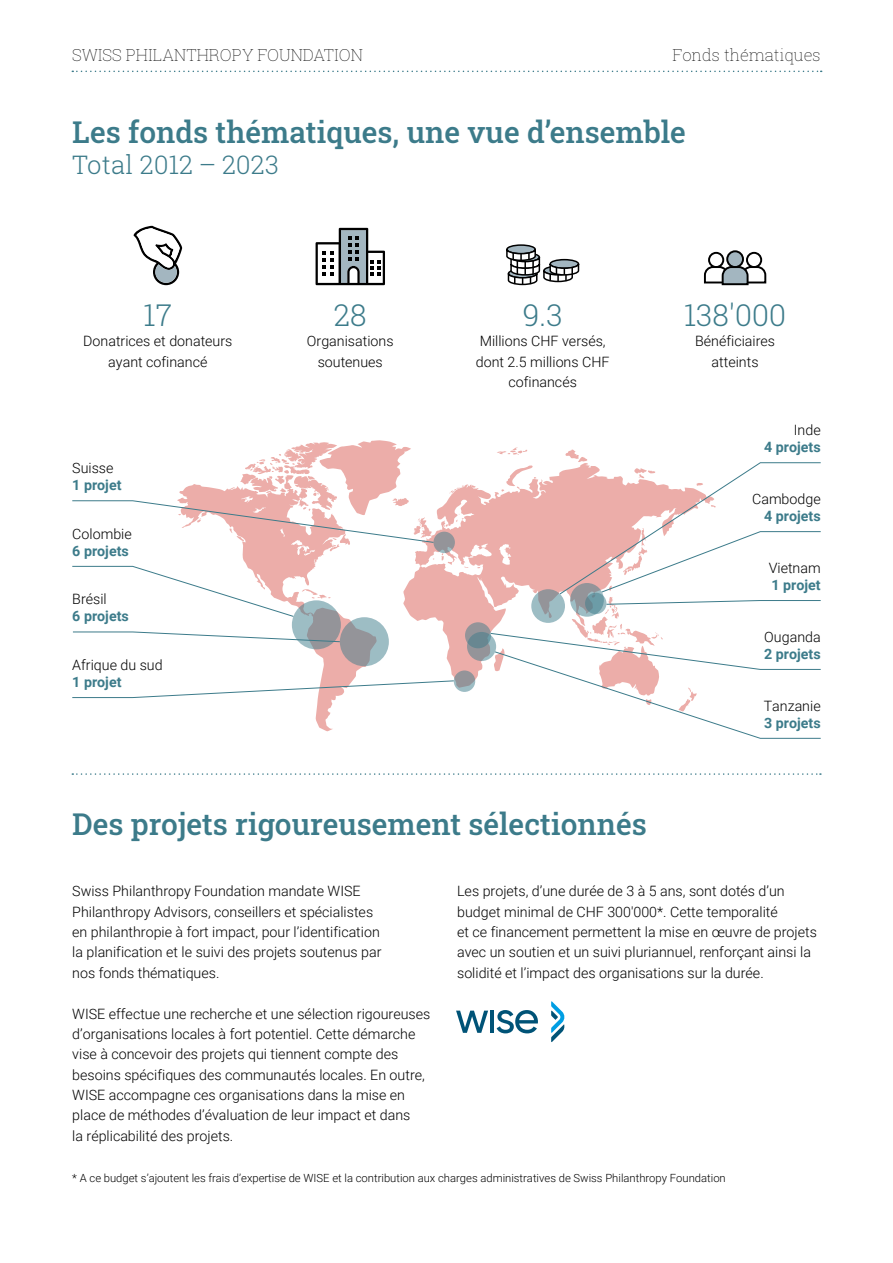
<style>
.page{position:relative;width:893px;height:1263px;background:#fff}
.page>*{position:absolute;margin:0;border:0;box-sizing:border-box;transform-origin:0 0}
.t1{font:500 30px "Roboto Slab";color:#3c7b8a}
.t2{font:300 30px "Roboto Slab";color:#3c7b8a}
.t3{font:300 25.5px "Roboto Slab";letter-spacing:.01em;color:#3c7b8a}
.t4{font:100 16.5px "Roboto Slab";color:#000}
.t5{font:300 14.25px/20.4px "Roboto";color:#000;text-align:center}
.t6{font:700 14.25px "Roboto";color:#3c7b8a}
.t7{font:300 11.25px "Roboto";color:#000}
</style>
<div class="page">
<svg style="left:72px;top:71px;width:750px;height:1px"></svg>
<svg style="left:456px;top:1010px;width:32px;height:23px"></svg>
<hr style="left:490px;top:1010px;width:4px;height:23px;background:#005377">
<svg style="left:497px;top:1010px;width:41px;height:23px"></svg>
<svg style="left:551px;top:1001px;width:13px;height:41px"></svg>
<div style="left:726px;top:250px;width:18px;height:18px;border:2px solid #000;border-radius:50%"></div>
<svg style="left:703px;top:251px;width:64px;height:35px"></svg>
<svg style="left:507px;top:245px;width:28px;height:9px"></svg>
<div style="left:506px;top:244px;width:30px;height:10px;border:2px solid #000;border-radius:50%"></div>
<svg style="left:506px;top:248px;width:74px;height:38px"></svg>
<svg style="left:316px;top:228px;width:69px;height:57px"></svg>
<svg style="left:133px;top:226px;width:49px;height:59px"></svg>
<svg style="left:403px;top:484px;width:87px;height:204px;fill:#ecada9"></svg>
<svg style="left:242px;top:547px;width:134px;height:184px"></svg>
<svg style="left:302px;top:589px;width:29px;height:10px"></svg>
<svg style="left:454px;top:670px;width:21px;height:22px"></svg>
<svg style="left:465px;top:622px;width:26px;height:26px"></svg>
<svg style="left:467px;top:632px;width:29px;height:29px"></svg>
<svg style="left:433px;top:532px;width:22px;height:21px"></svg>
<svg style="left:340px;top:617px;width:49px;height:49px;background:#99a6ac"></svg>
<svg style="left:292px;top:600px;width:49px;height:49px"></svg>
<svg style="left:72px;top:440px;width:362px;height:107px"></svg>
<svg style="left:72px;top:566px;width:222px;height:51px"></svg>
<svg style="left:73px;top:631px;width:267px;height:11px"></svg>
<svg style="left:72px;top:680px;width:382px;height:18px"></svg>
<svg style="left:490px;top:447px;width:331px;height:292px"></svg>
<svg style="left:72px;top:773px;width:749px;height:2px"></svg>
<p class="t4" style="left:72px;top:44px;width:292px">SWISS PHILANTHROPY FOUNDATION</p>
<p class="t4" style="left:672px;top:44px;width:150px">Fonds thématiques</p>
<h1 class="t1" style="left:72px;top:111px;width:615px">Les fonds thématiques, une vue d’ensemble</h1>
<h2 class="t3" style="left:72px;top:147px;width:208px">Total 2012 – 2023</h2>
<h1 class="t2" style="left:144px;top:294px;width:30px">17</h1>
<p class="t5" style="left:83px;top:330px;width:151px">Donatrices et donateurs ayant cofinancé</p>
<p class="t5" style="left:72px;top:457px;width:43px">Suisse</p>
<p class="t6" style="left:72px;top:475px;width:51px">1 projet</p>
<p class="t5" style="left:72px;top:523px;width:61px">Colombie</p>
<p class="t6" style="left:72px;top:541px;width:58px">6 projets</p>
<p class="t5" style="left:72px;top:588px;width:36px">Brésil</p>
<p class="t6" style="left:72px;top:606px;width:58px">6 projets</p>
<p class="t5" style="left:72px;top:654px;width:92px">Afrique du sud</p>
<p class="t6" style="left:72px;top:672px;width:51px">1 projet</p>
<h1 class="t2" style="left:334px;top:294px;width:34px">28</h1>
<p class="t5" style="left:307px;top:330px;width:88px">Organisations soutenues</p>
<h1 class="t2" style="left:523px;top:294px;width:41px">9.3</h1>
<p class="t5" style="left:476px;top:330px;width:135px">Millions CHF versés, dont 2.5 millions CHF cofinancés</p>
<h1 class="t1" style="left:72px;top:804px;width:576px">Des projets rigoureusement sélectionnés</h1>
<h1 class="t2" style="left:684px;top:294px;width:104px">138'000</h1>
<p class="t5" style="left:695px;top:330px;width:81px">Bénéficiaires atteints</p>
<p class="t5" style="left:794px;top:419px;width:28px">Inde</p>
<p class="t6" style="left:764px;top:437px;width:58px">4 projets</p>
<p class="t5" style="left:752px;top:488px;width:70px">Cambodge</p>
<p class="t6" style="left:764px;top:506px;width:58px">4 projets</p>
<p class="t5" style="left:769px;top:557px;width:54px">Vietnam</p>
<p class="t6" style="left:771px;top:575px;width:51px">1 projet</p>
<p class="t5" style="left:764px;top:626px;width:58px">Ouganda</p>
<p class="t6" style="left:764px;top:644px;width:58px">2 projets</p>
<p class="t5" style="left:764px;top:695px;width:58px">Tanzanie</p>
<p class="t6" style="left:764px;top:713px;width:58px">3 projets</p>
<p class="t5" style="left:72px;top:880px;width:311px;text-align:left">Swiss Philanthropy Foundation mandate WISE Philanthropy Advisors, conseillers et spécialistes en philanthropie à fort impact, pour l’identification la planification et le suivi des projets soutenus par nos fonds thématiques.</p>
<p class="t5" style="left:72px;top:1003px;width:360px;text-align:left">WISE effectue une recherche et une sélection rigoureuses d’organisations locales à fort potentiel. Cette démarche vise à concevoir des projets qui tiennent compte des besoins spécifiques des communautés locales. En outre, WISE accompagne ces organisations dans la mise en place de méthodes d’évaluation de leur impact et dans<br>la réplicabilité des projets.</p>
<p class="t5" style="left:457px;top:880px;width:361px;text-align:left">Les projets, d’une durée de 3 à 5 ans, sont dotés d’un budget minimal de CHF 300'000*. Cette temporalité<br>et ce financement permettent la mise en œuvre de projets avec un soutien et un suivi pluriannuel, renforçant ainsi la solidité et l’impact des organisations sur la durée.</p>
<p class="t7" style="left:72px;top:1169px;width:655px">* A ce budget s’ajoutent les frais d’expertise de WISE et la contribution aux charges administratives de Swiss Philanthropy Foundation</p>
</div>
